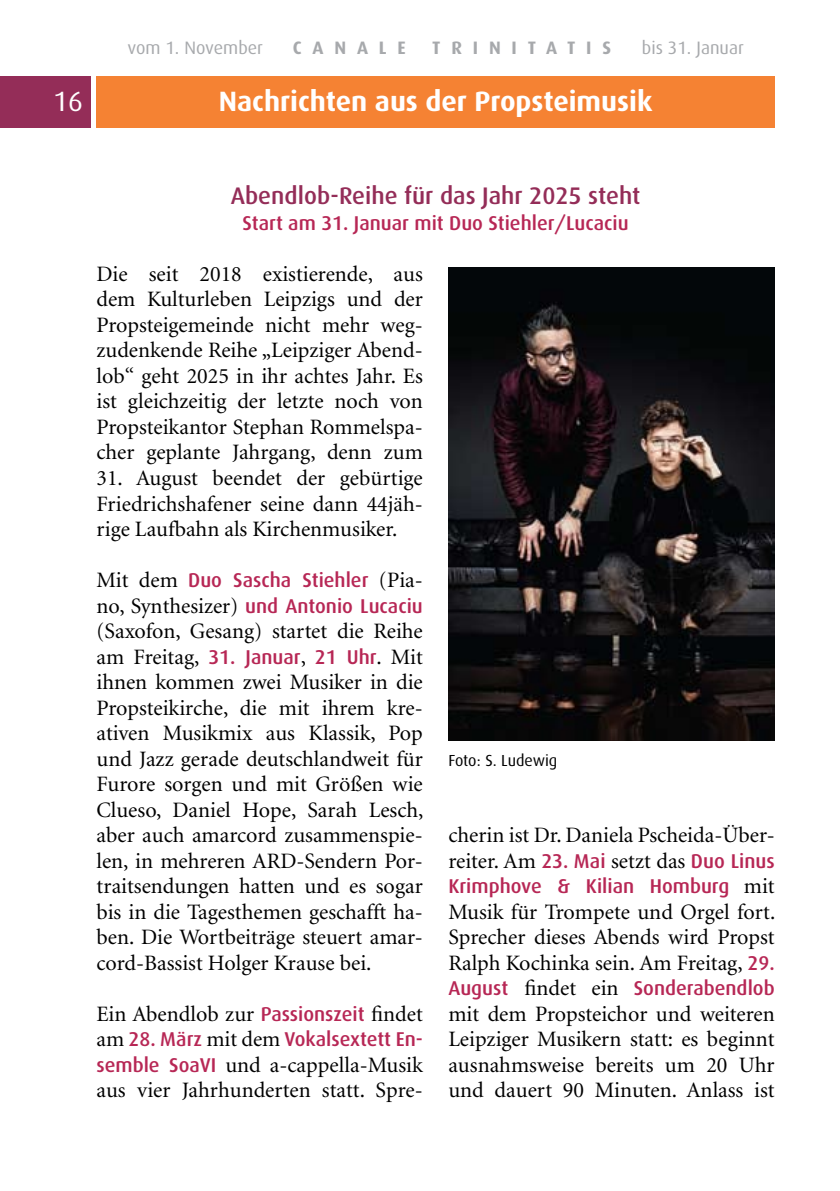
<style>
.page{position:relative;width:840px;height:1191px;background:#fff}
.page>*{position:absolute;margin:0;border:0;box-sizing:border-box;transform-origin:0 0}
.t1{font:700 28px "Dax";color:#fff}
.t2{font:28px "Dax";color:#fff}
.t3{font:500 24px "Dax";color:#942d58}
.t4{font:22px/25.6px "Minion";color:#000;text-align:justify}
.t5{font:500 20px/25.6px "Dax";color:#b72755}
.t6{font:18px "Dax";color:#a7a9ac}
.t7{font:700 18px "Dax";letter-spacing:.6em;color:#a7a9ac}
.t8{font:16px "Dax";color:#000}
.s1{font-family:"Minion";font-weight:400;font-size:22px;color:#000}
.s2{font-family:"Dax";font-weight:500;font-size:20px;color:#b72755}
</style>
<div class="page">
<div style="left:96px;top:77px;width:678px;height:51px;background:#f58233"></div>
<div style="left:0;top:77px;width:91px;height:51px;background:#942d58"></div>
<img style="left:448px;top:268px;width:326px;height:472px">
<p class="t6" style="left:127px;top:37px;width:137px">vom 1. November</p>
<p class="t7" style="left:293px;top:37px;width:114px">CANALE</p>
<p class="t7" style="left:432px;top:37px;width:180px">TRINITATIS</p>
<p class="t6" style="left:641px;top:37px;width:103px">bis 31. Januar</p>
<p class="t2" style="left:53px;top:85px;width:31px">16</p>
<p class="t1" style="left:219px;top:85px;width:435px">Nachrichten aus der Propsteimusik</p>
<p class="t3" style="left:230px;top:182px;width:411px">Abendlob-Reihe für das Jahr 2025 steht</p>
<p class="t5" style="left:242px;top:210px;width:387px">Start am 31. Januar mit Duo Stiehler/Lucaciu</p>
<p class="t4" style="left:96px;top:262px;width:327px">Die seit 2018 existierende, aus dem Kulturleben Leipzigs und der Propsteigemeinde nicht mehr weg&shy;zudenkende Reihe „Leipziger Abend&shy;lob“ geht 2025 in ihr achtes Jahr. Es ist gleichzeitig der letzte noch von Propsteikantor Stephan Rommelspa&shy;cher geplante Jahrgang, denn zum</p>
<p class="t4" style="left:96px;top:466px;width:327px">31. August beendet der gebürtige Friedrichshafener seine dann 44jäh&shy;rige Laufbahn als Kirchenmusiker.</p>
<p class="t5" style="left:96px;top:567px;width:327px"><span class="s1">Mit dem</span> Duo Sascha Stiehler <span class="s1">(Pia&shy;no, Synthesizer)</span> und Antonio Lucaciu</p>
<p class="t4" style="left:96px;top:619px;width:328px">(Saxofon, Gesang) startet die Reihe am Freitag, <span class="s2">31. Januar</span>, <span class="s2">21 Uhr</span>. Mit ihnen kommen zwei Musiker in die Propsteikirche, die mit ihrem kre&shy;ativen Musikmix aus Klassik, Pop und Jazz gerade deutschlandweit für Furore sorgen und mit Größen wie Clueso, Daniel Hope, Sarah Lesch, aber auch amarcord zusammenspie&shy;len, in mehreren ARD-Sendern Por&shy;traitsendungen hatten und es sogar bis in die Tagesthemen geschafft ha&shy;ben. Die Wortbeiträge steuert amar&shy;cord-Bassist Holger Krause bei.</p>
<p class="t4" style="left:96px;top:1002px;width:327px">Ein Abendlob zur <span class="s2">Passionszeit</span> findet</p>
<p class="t5" style="left:96px;top:1026px;width:327px"><span class="s1">am</span> 28. März <span class="s1">mit dem</span> Vokalsextett En-</p>
<p class="t4" style="left:96px;top:1052px;width:327px"><span class="s2">semble SoaVI</span> und a-cappella-Musik aus vier Jahrhunderten statt. Spre-</p>
<p class="t8" style="left:448px;top:751px;width:110px">Foto: S. Ludewig</p>
<p class="t4" style="left:448px;top:823px;width:327px">cherin ist Dr. Daniela Pscheida-Über&shy;reiter. Am <span class="s2">23. Mai</span> setzt das <span class="s2">Duo Linus</span></p>
<p class="t5" style="left:448px;top:873px;width:327px">Krimphove &amp; Kilian Homburg <span class="s1">mit</span></p>
<p class="t4" style="left:448px;top:899px;width:328px">Musik für Trompete und Orgel fort.<br>Sprecher dieses Abends wird Propst Ralph Kochinka sein. Am Freitag, <span class="s2">29.</span></p>
<p class="t5" style="left:448px;top:975px;width:327px">August <span class="s1">findet ein</span> Sonderabendlob</p>
<p class="t4" style="left:448px;top:1001px;width:327px">mit dem Propsteichor und weiteren Leipziger Musikern statt: es beginnt ausnahmsweise bereits um 20 Uhr und dauert 90 Minuten. Anlass ist</p>
</div>
